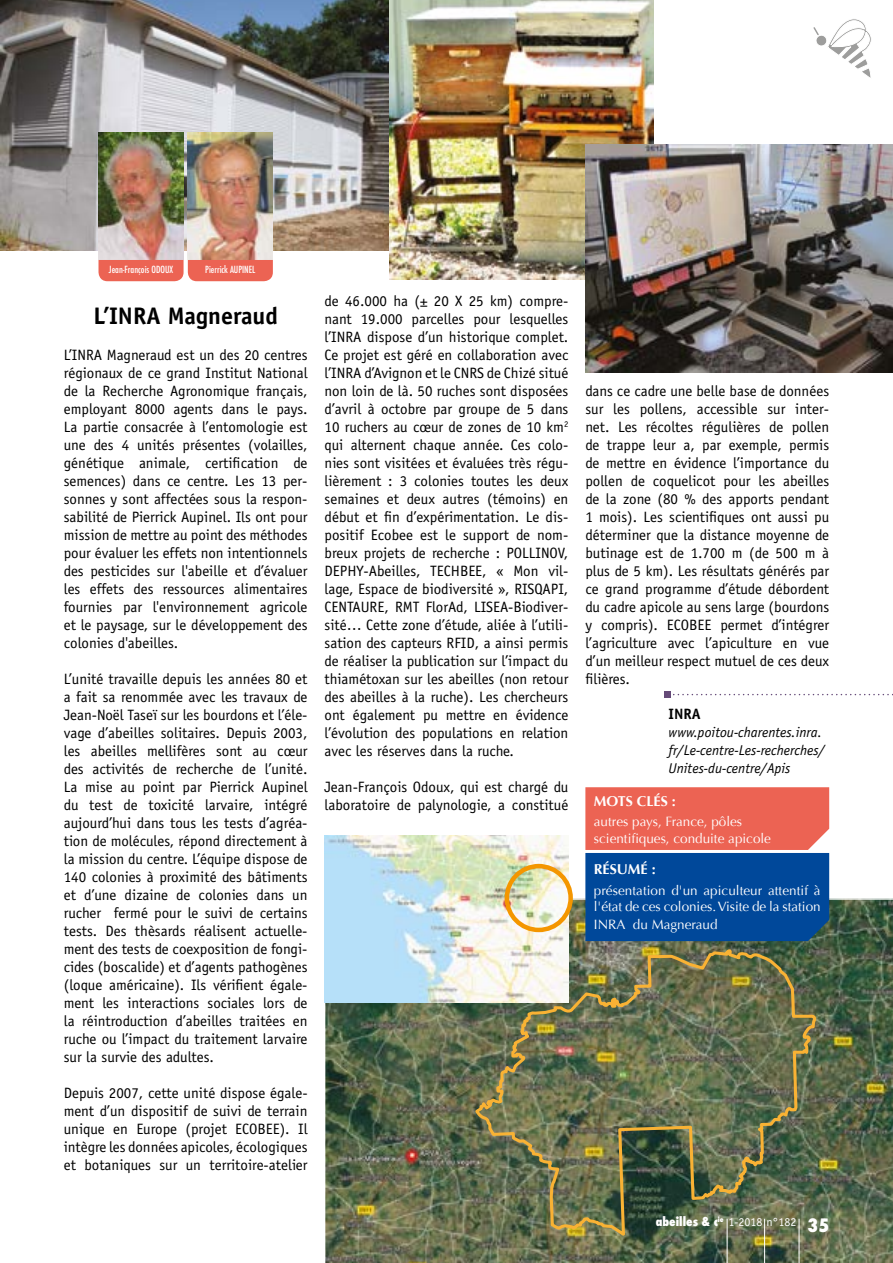
<style>
.page{position:relative;width:893px;height:1263px;background:#fff}
.page>*{position:absolute;margin:0;border:0;box-sizing:border-box;transform-origin:0 0}
.t1{font:700 24px "Officina Sans";color:#000}
.t2{font:800 condensed 18px "Futura";color:#fff}
.t3{font:15px/18px "Officina Sans";color:#000;text-align:justify}
.t4{font:700 15px "Officina Sans";color:#000}
.t5{font:italic 14.25px/18px "Officina Sans";color:#000}
.t6{font:700 14.25px "Optima";color:#fff}
.t7{font:13.5px/16.5px "Optima";color:#fff}
.t8{font:12px "Officina Sans";color:#fff}
.t9{font:500 condensed 9.6px "Futura";color:#fff}
.s1{font-family:"Futura";font-weight:800;font-stretch:condensed}
</style>
<div class="page">
<svg style="left:813px;top:19px;width:58px;height:59px"></svg>
<img style="left:324px;top:898px;width:569px;height:365px">
<hr style="left:727px;top:1219px;width:1px;height:44px;background:#fff">
<hr style="left:764px;top:1219px;width:1px;height:44px;background:#fff">
<hr style="left:799px;top:1219px;width:1px;height:44px;background:#fff">
<img style="left:0;top:0;width:390px;height:250px">
<svg style="left:585px;top:787px;width:244px;height:154px;background:#66587f"></svg>
<svg style="left:664px;top:692px;width:229px;height:6px"></svg>
<img style="left:188px;top:132px;width:85px;height:128px">
<img style="left:98px;top:132px;width:86px;height:128px">
<div style="left:99px;top:260px;width:174px;height:21px;background:#ec6353"></div>
<img style="left:325px;top:835px;width:243px;height:167px">
<div style="left:505px;top:864px;width:68px;height:68px;border:4px solid #f49600;border-radius:50%"></div>
<img style="left:390px;top:0;width:263px;height:280px">
<img style="left:585px;top:144px;width:308px;height:228px">
<p class="t9" style="left:109px;top:264px;width:66px">Jean-François ODOUX</p>
<p class="t9" style="left:205px;top:264px;width:52px">Pierrick AUPINEL</p>
<h1 class="t1" style="left:93px;top:301px;width:186px">L’INRA Magneraud</h1>
<p class="t3" style="left:64px;top:346px;width:245px">L’INRA Magneraud est un des 20 centres régionaux de ce grand Institut National de la Recherche Agronomique français, employant 8000 agents dans le pays.<br>La partie consacrée à l’entomologie est une des 4 unités présentes (volailles, génétique animale, certification de semences) dans ce centre. Les 13 per&shy;sonnes y sont affectées sous la respon&shy;sabilité de Pierrick Aupinel. Ils ont pour mission de mettre au point des méthodes pour évaluer les effets non intentionnels des pesticides sur l'abeille et d’évaluer les effets des ressources alimentaires fournies par l'environnement agricole et le paysage, sur le développement des colonies d'abeilles.</p>
<p class="t3" style="left:64px;top:670px;width:245px">L’unité travaille depuis les années 80 et a fait sa renommée avec les travaux de Jean-Noël Taseï sur les bourdons et l’éle&shy;vage d’abeilles solitaires. Depuis 2003, les abeilles mellifères sont au cœur des activités de recherche de l’unité.<br>La mise au point par Pierrick Aupinel du test de toxicité larvaire, intégré aujourd’hui dans tous les tests d’agréa&shy;tion de molécules, répond directement à la mission du centre. L’équipe dispose de 140 colonies à proximité des bâtiments et d’une dizaine de colonies dans un rucher fermé pour le suivi de certains tests. Des thèsards réalisent actuelle&shy;ment des tests de coexposition de fongi&shy;cides (boscalide) et d’agents pathogènes (loque américaine). Ils vérifient égale&shy;ment les interactions sociales lors de la réintroduction d’abeilles traitées en ruche ou l’impact du traitement larvaire sur la survie des adultes.</p>
<p class="t3" style="left:64px;top:1084px;width:245px">Depuis 2007, cette unité dispose égale&shy;ment d’un dispositif de suivi de terrain unique en Europe (projet ECOBEE). Il intègre les données apicoles, écologiques et botaniques sur un territoire-atelier</p>
<p class="t3" style="left:325px;top:292px;width:245px">de 46.000 ha (± 20 X 25 km) compre&shy;nant 19.000 parcelles pour lesquelles l’INRA dispose d’un historique complet.<br>Ce projet est géré en collaboration avec l’INRA d’Avignon et le CNRS de Chizé situé non loin de là. 50 ruches sont disposées d’avril à octobre par groupe de 5 dans 10 ruchers au cœur de zones de 10 km<sup>2 </sup>qui alternent chaque année. Ces colo&shy;nies sont visitées et évaluées très régu&shy;lièrement : 3 colonies toutes les deux semaines et deux autres (témoins) en début et fin d’expérimentation. Le dis&shy;positif Ecobee est le support de nom&shy;breux projets de recherche : POLLINOV, DEPHY-Abeilles, TECHBEE, « Mon vil&shy;lage, Espace de biodiversité », RISQAPI, CENTAURE, RMT FlorAd, LISEA-Biodiver&shy;sité… Cette zone d’étude, aliée à l’utili&shy;sation des capteurs RFID, a ainsi permis de réaliser la publication sur l’impact du thiamétoxan sur les abeilles (non retour des abeilles à la ruche). Les chercheurs ont également pu mettre en évidence l’évolution des populations en relation avec les réserves dans la ruche.</p>
<p class="t3" style="left:325px;top:778px;width:245px">Jean-François Odoux, qui est chargé du laboratoire de palynologie, a constitué</p>
<p class="t3" style="left:585px;top:382px;width:245px">dans ce cadre une belle base de données sur les pollens, accessible sur inter&shy;net. Les récoltes régulières de pollen de trappe leur a, par exemple, permis de mettre en évidence l’importance du pollen de coquelicot pour les abeilles de la zone (80 % des apports pendant 1 mois). Les scientifiques ont aussi pu déterminer que la distance moyenne de butinage est de 1.700 m (de 500 m à plus de 5 km). Les résultats générés par ce grand programme d’étude débordent du cadre apicole au sens large (bourdons y compris). ECOBEE permet d’intégrer l’agriculture avec l’apiculture en vue d’un meilleur respect mutuel de ces deux filières.</p>
<p class="t4" style="left:669px;top:704px;width:34px">INRA</p>
<p class="t5" style="left:669px;top:723px;width:158px">www.poitou-charentes.inra. fr/Le-centre-Les-recherches/<br>Unites-du-centre/Apis</p>
<p class="t6" style="left:594px;top:793px;width:83px">MOTS CLÉS :</p>
<p class="t7" style="left:594px;top:814px;width:179px">autres pays, France, pôles scientifiques, conduite apicole</p>
<p class="t6" style="left:594px;top:861px;width:63px">RÉSUMÉ :</p>
<p class="t7" style="left:594px;top:882px;width:228px">présentation d'un apiculteur attentif à l'état de ces colonies. Visite de la station</p>
<p class="t7" style="left:594px;top:916px;width:125px">INRA du Magneraud</p>
<p class="t8" style="left:656px;top:1215px;width:142px"><span class="s1">abeilles &amp; c</span><sup>ie</sup> 1-2018 n°182</p>
<p class="t2" style="left:807px;top:1213px;width:23px">35</p>
</div>
